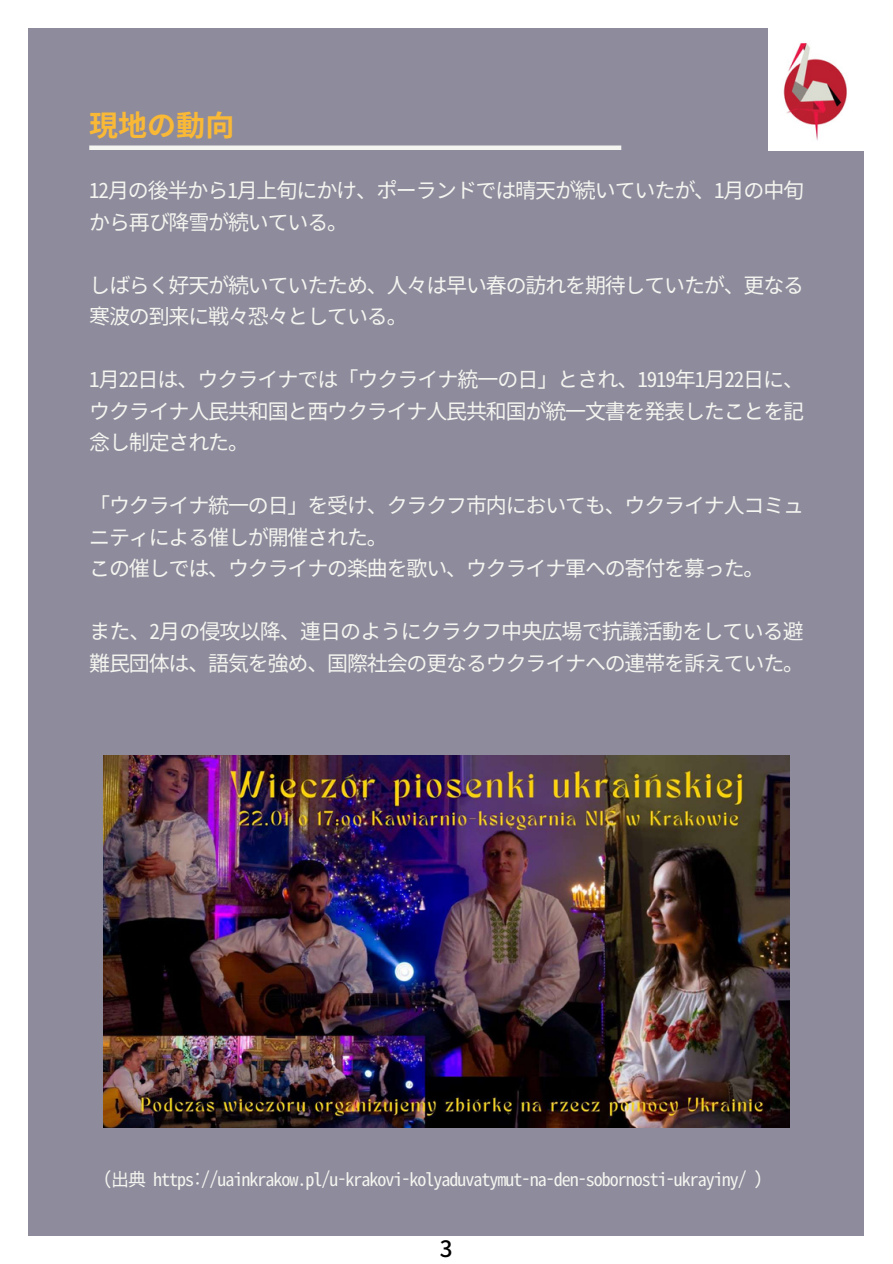
<style>
.page{position:relative;width:893px;height:1264px;background:#fff}
.page>*{position:absolute;margin:0;border:0;box-sizing:border-box;transform-origin:0 0}
.t1{font:28.95px "Gen Ei Gothic M B";color:#f9b937}
.t2{font:500 22.5px "Noto Sans JP";color:#000}
.t3{font:21px/31.5px "Gen Ei Gothic M R";letter-spacing:-.055em;color:#f4f5f0}
.t4{font:18px "Gen Ei Gothic M R";letter-spacing:-.055em;color:#f4f5f0}
</style>
<div class="page">
<div style="left:28px;top:29px;width:835px;height:1206px;background:#8e8b9c"></div>
<img style="left:768px;top:29px;width:95px;height:121px">
<div style="left:89px;top:145px;width:532px;height:5px;background:#f4f5f0"></div>
<img style="left:103px;top:755px;width:686px;height:372px">
<h1 class="t1" style="left:89px;top:107px;width:147px">現地の動向</h1>
<p class="t3" style="left:89px;top:176px;width:716px">12月の後半から1月上旬にかけ、ポーランドでは晴天が続いていたが、1月の中旬から再び降雪が続いている。</p>
<p class="t3" style="left:89px;top:270px;width:716px">しばらく好天が続いていたため、人々は早い春の訪れを期待していたが、更なる寒波の到来に戦々恐々としている。</p>
<p class="t3" style="left:89px;top:365px;width:716px;text-align:justify">1月22日は、ウクライナでは「ウクライナ統一の日」とされ、1919年1月22日に、ウクライナ人民共和国と西ウクライナ人民共和国が統一文書を発表したことを記念し制定された。</p>
<p class="t3" style="left:89px;top:491px;width:716px">「ウクライナ統一の日」を受け、クラクフ市内においても、ウクライナ人コミュニティによる催しが開催された。<br>この催しでは、ウクライナの楽曲を歌い、ウクライナ軍への寄付を募った。</p>
<p class="t3" style="left:89px;top:617px;width:716px">また、2月の侵攻以降、連日のようにクラクフ中央広場で抗議活動をしている避難民団体は、語気を強め、国際社会の更なるウクライナへの連帯を訴えていた。</p>
<p class="t4" style="left:103px;top:1167px;width:661px">(出典 https://uainkrakow.pl/u-krakovi-kolyaduvatymut-na-den-sobornosti-ukrayiny/ )</p>
<p class="t2" style="left:440px;top:1230px;width:14px">3</p>
</div>
